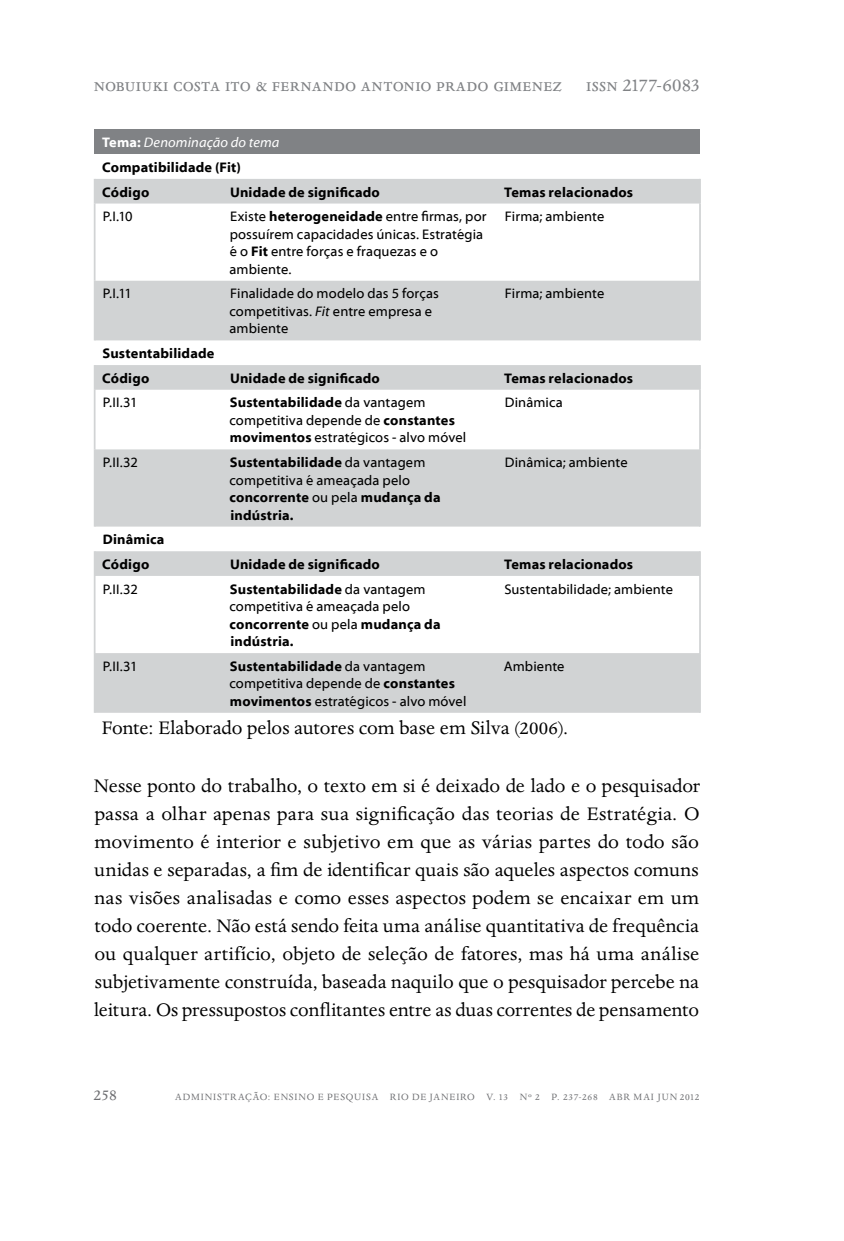
<style>
.page{position:relative;width:844px;height:1241px;background:#fff}
.page>*{position:absolute;margin:0;border:0;box-sizing:border-box;transform-origin:0 0}
._0000_Corpo_P1{font:21px/28px "Dante MT Std";letter-spacing:.005em;color:#000;text-align:justify}
.t1{font:21px "Dante MT Std";letter-spacing:.005em;color:#808285}
.Fonte{font:21px "Dante MT Std";letter-spacing:.005em;color:#000}
.t2{font:17.5px "Dante MT Std";color:#6d6e71}
._0000_Tabela{font:14px/17.5px "Myriad Web Pro";letter-spacing:.01em;color:#000}
._0000_Tabela-2{font:700 14px/17.5px "Myriad Web Pro";letter-spacing:.015em;color:#000}
._0000_Tabela_Header{font:italic 14px "Myriad Web Pro";letter-spacing:.01em;color:#fff}
.t3{font:10.5px "Dante MT Std";letter-spacing:.08em;color:#6d6e71}
.s1{font-weight:700;font-style:normal}
.s2{font-weight:700}
.s3{font-style:italic}
.s4{font-weight:400}
</style>
<div class="page">
<div style="left:95px;top:129px;width:604px;height:25px;background:#808285"></div>
<svg style="left:95px;top:179px;width:604px;height:533px"></svg>
<svg style="left:94px;top:179px;width:1px;height:24px"></svg>
<hr style="left:94px;top:203px;width:1px;height:78px;background:#d1d3d4">
<hr style="left:94px;top:281px;width:1px;height:59px;background:#d1d3d4">
<svg style="left:94px;top:365px;width:1px;height:24px"></svg>
<hr style="left:94px;top:389px;width:1px;height:60px;background:#d1d3d4">
<hr style="left:94px;top:449px;width:1px;height:77px;background:#d1d3d4">
<svg style="left:94px;top:551px;width:1px;height:25px"></svg>
<hr style="left:94px;top:576px;width:1px;height:77px;background:#d1d3d4">
<hr style="left:94px;top:653px;width:1px;height:59px;background:#d1d3d4">
<svg style="left:699px;top:179px;width:1px;height:24px"></svg>
<hr style="left:699px;top:203px;width:1px;height:78px;background:#d1d3d4">
<hr style="left:699px;top:281px;width:1px;height:59px;background:#d1d3d4">
<svg style="left:699px;top:365px;width:1px;height:24px"></svg>
<hr style="left:699px;top:389px;width:1px;height:60px;background:#d1d3d4">
<hr style="left:699px;top:449px;width:1px;height:77px;background:#d1d3d4">
<svg style="left:699px;top:551px;width:1px;height:25px"></svg>
<hr style="left:699px;top:576px;width:1px;height:77px;background:#d1d3d4">
<hr style="left:699px;top:653px;width:1px;height:59px;background:#d1d3d4">
<p class="t1" style="left:94px;top:72px;width:607px">nobuiuki costa ito &amp; fernando antonio prado gimenez issn 2177-6083</p>
<p class="_0000_Tabela_Header" style="left:102px;top:135px;width:179px"><span class="s1">Tema:</span> Denominação do tema</p>
<p class="_0000_Tabela-2" style="left:102px;top:159px;width:140px">Compatibilidade (Fit)</p>
<p class="_0000_Tabela-2" style="left:102px;top:183px;width:49px">Código</p>
<p class="_0000_Tabela-2" style="left:230px;top:183px;width:151px">Unidade de significado</p>
<p class="_0000_Tabela-2" style="left:504px;top:183px;width:130px">Temas relacionados</p>
<p class="_0000_Tabela" style="left:103px;top:208px;width:32px">P.I.10</p>
<p class="_0000_Tabela" style="left:229px;top:208px;width:258px">Existe <span class="s2">heterogeneidade</span> entre firmas, por possuírem capacidades únicas. Estratégia é o <span class="s2">Fit</span> entre forças e fraquezas e o ambiente.</p>
<p class="_0000_Tabela" style="left:504px;top:208px;width:101px">Firma; ambiente</p>
<p class="_0000_Tabela" style="left:103px;top:285px;width:31px">P.I.11</p>
<p class="_0000_Tabela" style="left:229px;top:285px;width:211px">Finalidade do modelo das 5 forças competitivas. <span class="s3">Fit</span> entre empresa e ambiente</p>
<p class="_0000_Tabela" style="left:504px;top:285px;width:101px">Firma; ambiente</p>
<p class="_0000_Tabela-2" style="left:102px;top:345px;width:113px">Sustentabilidade</p>
<p class="_0000_Tabela-2" style="left:102px;top:369px;width:49px">Código</p>
<p class="_0000_Tabela-2" style="left:230px;top:369px;width:151px">Unidade de significado</p>
<p class="_0000_Tabela-2" style="left:504px;top:369px;width:130px">Temas relacionados</p>
<p class="_0000_Tabela" style="left:103px;top:394px;width:36px">P.II.31</p>
<p class="_0000_Tabela" style="left:229px;top:394px;width:238px"><span class="s2">Sustentabilidade</span> da vantagem competitiva depende de <span class="s2">constantes movimentos</span> estratégicos - alvo móvel</p>
<p class="_0000_Tabela" style="left:504px;top:394px;width:59px">Dinâmica</p>
<p class="_0000_Tabela" style="left:103px;top:454px;width:37px">P.II.32</p>
<p class="_0000_Tabela-2" style="left:229px;top:454px;width:213px">Sustentabilidade <span class="s4">da vantagem competitiva é ameaçada pelo </span>concorrente <span class="s4">ou pela</span> mudança da indústria.</p>
<p class="_0000_Tabela" style="left:504px;top:454px;width:124px">Dinâmica; ambiente</p>
<p class="_0000_Tabela-2" style="left:103px;top:531px;width:63px">Dinâmica</p>
<p class="_0000_Tabela-2" style="left:102px;top:555px;width:49px">Código</p>
<p class="_0000_Tabela-2" style="left:230px;top:555px;width:151px">Unidade de significado</p>
<p class="_0000_Tabela-2" style="left:504px;top:555px;width:130px">Temas relacionados</p>
<p class="_0000_Tabela" style="left:103px;top:580px;width:37px">P.II.32</p>
<p class="_0000_Tabela-2" style="left:229px;top:580px;width:213px">Sustentabilidade <span class="s4">da vantagem competitiva é ameaçada pelo </span>concorrente <span class="s4">ou pela</span> mudança da indústria.</p>
<p class="_0000_Tabela" style="left:504px;top:580px;width:170px">Sustentabilidade; ambiente</p>
<p class="_0000_Tabela" style="left:103px;top:657px;width:36px">P.II.31</p>
<p class="_0000_Tabela" style="left:229px;top:657px;width:238px"><span class="s2">Sustentabilidade</span> da vantagem competitiva depende de <span class="s2">constantes movimentos</span> estratégicos - alvo móvel</p>
<p class="_0000_Tabela" style="left:503px;top:657px;width:62px">Ambiente</p>
<p class="Fonte" style="left:102px;top:715px;width:467px">Fonte: Elaborado pelos autores com base em Silva (2006).</p>
<p class="_0000_Corpo_P1" style="left:94px;top:771px;width:607px">Nesse ponto do trabalho, o texto em si é deixado de lado e o pesquisador passa a olhar apenas para sua significação das teorias de Estratégia. O movimento é interior e subjetivo em que as várias partes do todo são unidas e separadas, a fim de identificar quais são aqueles aspectos comuns nas visões analisadas e como esses aspectos podem se encaixar em um todo coerente. Não está sendo feita uma análise quantitativa de frequência ou qualquer artifício, objeto de seleção de fatores, mas há uma análise subjetivamente construída, baseada naquilo que o pesquisador percebe na leitura. Os pressupostos conflitantes entre as duas correntes de pensamento</p>
<p class="t2" style="left:94px;top:1083px;width:25px">258</p>
<p class="t3" style="left:175px;top:1090px;width:525px">ADMINISTRAÇÃO: ENSINO E PESQUISA RIO DE JANEIRO V. 13 No 2 P. 237-268 ABR MAI JUN 2012</p>
</div>
